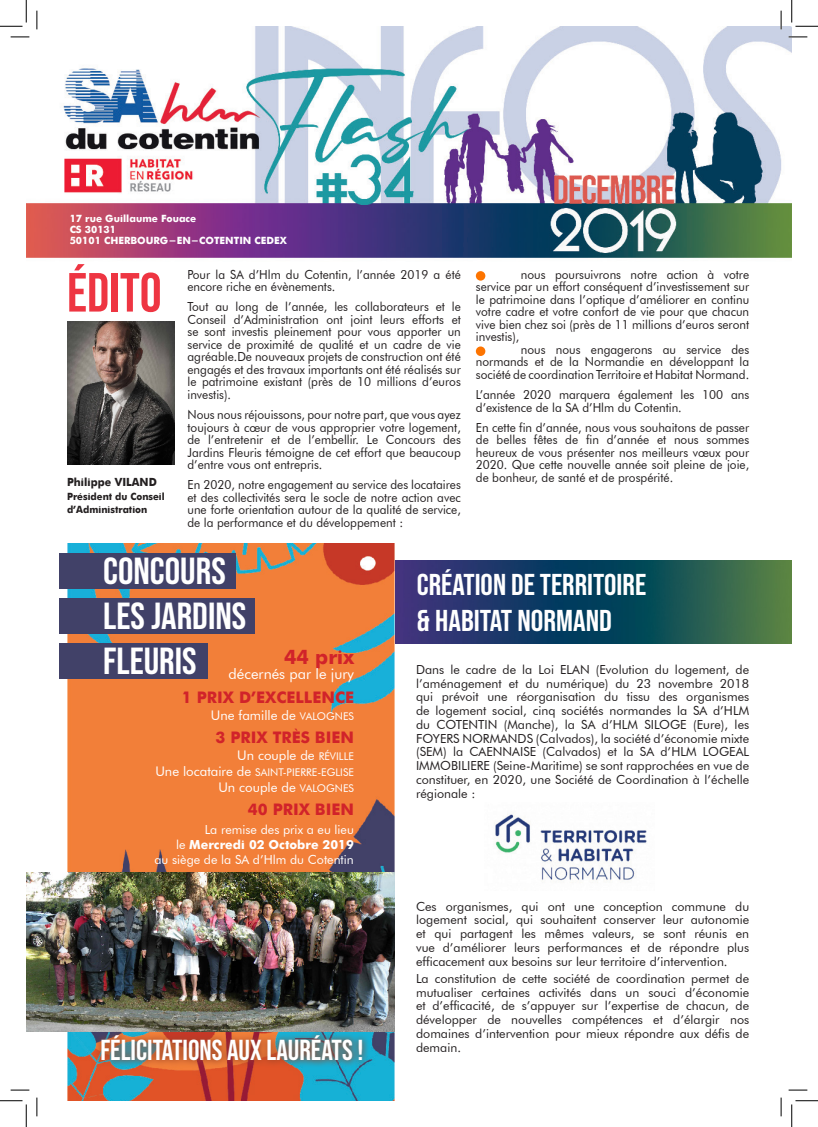
<style>
.page{position:relative;width:818px;height:1127px;background:#fff}
.page>*{position:absolute;margin:0;border:0;box-sizing:border-box;transform-origin:0 0}
.t1{font:55px "Bebas Neue";color:#ee3542}
.t2{font:37.5px/45px "Bebas Neue";color:#fff}
.t3{font:30px/36px "Bebas Neue";color:#fff}
.t4{font:28.75px "Bebas Neue";color:#fff}
.t5{font:700 19.88px "Futura";color:#d1232a}
.t6{font:700 15.88px "Futura";color:#d1232a}
.t7{font:14.62px "Futura BT";color:#fff}
.t8{font:13.25px "Futura BT";color:#fff}
.t9{font:12.5px/12.5px "Futura BT";color:#231f20;text-align:justify;scale:.95 1}
.t10{font:12.5px/13.8px "Futura BT";color:#231f20;text-align:justify}
.t11{font:12.5px "Futura BT";color:#fff}
.t12{font:700 12.5px "Futura";color:#fff}
.t13{font:700 11.25px "Futura";color:#231f20;scale:.95 1}
.t14{font:10.62px "Futura BT";color:#fff}
.t15{font:700 10px/11.2px "Futura";color:#fff}
.t16{font:700 10px/13.8px "Futura";color:#231f20;scale:.95 1}
.s1{font-size:10.62px}
.s2{font-size:13.25px}
.s3{font-family:"Futura BT";font-weight:400}
</style>
<div class="page">
<img style="left:26px;top:26px;width:766px;height:1074px">
<img style="left:395px;top:560px;width:397px;height:83px">
<img style="left:68px;top:543px;width:327px;height:557px">
<img style="left:68px;top:321px;width:106px;height:143px">
<div style="left:59px;top:553px;width:176px;height:35px;background:#414168"></div>
<img style="left:26px;top:872px;width:368px;height:159px">
<img style="left:484px;top:802px;width:170px;height:88px">
<svg style="left:94px;top:1028px;width:275px;height:39px;background:#8d6e5e"></svg>
<div style="left:476px;top:271px;width:9px;height:9px;background:#fd7400;border-radius:50%"></div>
<div style="left:476px;top:346px;width:9px;height:10px;background:#fd7400;border-radius:50%"></div>
<div style="left:59px;top:598px;width:196px;height:35px;background:#414168"></div>
<div style="left:59px;top:643px;width:149px;height:35px;background:#414168"></div>
<svg style="left:11px;top:36px;width:18px;height:2px"></svg>
<svg style="left:788px;top:36px;width:19px;height:2px"></svg>
<svg style="left:11px;top:1088px;width:18px;height:2px"></svg>
<svg style="left:788px;top:1088px;width:19px;height:2px"></svg>
<svg style="left:36px;top:11px;width:2px;height:18px"></svg>
<svg style="left:36px;top:1097px;width:2px;height:18px"></svg>
<svg style="left:780px;top:11px;width:2px;height:18px"></svg>
<svg style="left:780px;top:1097px;width:2px;height:18px"></svg>
<svg style="left:0;top:0;width:27px;height:27px"></svg>
<svg style="left:0;top:1100px;width:27px;height:26px"></svg>
<svg style="left:791px;top:0;width:27px;height:27px"></svg>
<svg style="left:791px;top:1100px;width:27px;height:26px"></svg>
<p class="t15" style="left:70px;top:212px;width:219px">17 rue Guillaume Fouace<br>CS 30131<br>50101 CHERBOURG-EN-COTENTIN CEDEX</p>
<h1 class="t1" style="left:67px;top:261px;width:96px">ÉDITO</h1>
<p class="t13" style="left:67px;top:473px;width:96px">Philippe VILAND</p>
<p class="t16" style="left:67px;top:488px;width:105px">Président du Conseil d’Administration</p>
<p class="t9" style="left:187px;top:268px;width:289px">Pour la SA d’Hlm du Cotentin, l’année 2019 a été encore riche en évènements.</p>
<p class="t9" style="left:187px;top:300px;width:289px">Tout au long de l’année, les collaborateurs et le Conseil d’Administration ont joint leurs efforts et se sont investis pleinement pour vous apporter un service de proximité de qualité et un cadre de vie agréable.De nouveaux projets de construction ont été engagés et des travaux importants ont été réalisés sur le patrimoine existant (près de 10 millions d’euros investis).</p>
<p class="t9" style="left:187px;top:408px;width:289px">Nous nous réjouissons, pour notre part, que vous ayez toujours à cœur de vous approprier votre logement, de l’entretenir et de l’embellir. Le Concours des Jardins Fleuris témoigne de cet effort que beaucoup d’entre vous ont entrepris.</p>
<p class="t9" style="left:187px;top:478px;width:289px">En 2020, notre engagement au service des locataires et des collectivités sera le socle de notre action avec une forte orientation autour de la qualité de service, de la performance et du développement :</p>
<p class="t9" style="left:476px;top:268px;width:289px;text-indent:45px">nous poursuivrons notre action à votre service par un effort conséquent d’investissement sur le patrimoine dans l’optique d’améliorer en continu votre cadre et votre confort de vie pour que chacun vive bien chez soi (près de 11 millions d’euros seront investis),</p>
<p class="t9" style="left:476px;top:343px;width:289px;text-indent:45px">nous nous engagerons au service des normands et de la Normandie en développant la société de coordination Territoire et Habitat Normand.</p>
<p class="t9" style="left:476px;top:388px;width:289px">L’année 2020 marquera également les 100 ans d’existence de la SA d’Hlm du Cotentin.</p>
<p class="t9" style="left:476px;top:420px;width:289px">En cette fin d’année, nous vous souhaitons de passer de belles fêtes de fin d’année et nous sommes heureux de vous présenter nos meilleurs vœux pour 2020. Que cette nouvelle année soit pleine de joie, de bonheur, de santé et de prospérité.</p>
<h2 class="t2" style="left:103px;top:547px;width:145px">CONCOURS<br>LES JARDINS<br>FLEURIS</h2>
<h3 class="t5" style="left:284px;top:642px;width:71px">44 prix</h3>
<p class="t7" style="left:229px;top:665px;width:127px">décernés par le jury</p>
<p class="t6" style="left:182px;top:685px;width:174px">1 PRIX D’EXCELLENCE</p>
<p class="t8" style="left:211px;top:707px;width:145px">Une famille de <span class="s1">VALOGNES</span></p>
<p class="t6" style="left:215px;top:725px;width:140px">3 PRIX TRÈS BIEN</p>
<p class="t8" style="left:237px;top:747px;width:118px">Un couple de <span class="s1">RÉVILLE</span></p>
<p class="t14" style="left:155px;top:765px;width:200px"><span class="s2">Une locataire de</span> SAINT-PIERRE-EGLISE</p>
<p class="t8" style="left:218px;top:778px;width:137px">Un couple de <span class="s1">VALOGNES</span></p>
<p class="t6" style="left:248px;top:797px;width:108px">40 PRIX BIEN</p>
<p class="t11" style="left:205px;top:821px;width:150px">La remise des prix a eu lieu</p>
<p class="t12" style="left:176px;top:835px;width:179px"><span class="s3">le</span> Mercredi 02 Octobre 2019</p>
<p class="t11" style="left:154px;top:851px;width:201px">au siège de la SA d’Hlm du Cotentin</p>
<h3 class="t4" style="left:100px;top:1033px;width:264px">FÉLICITATIONs AUX LAURÉATS !</h3>
<h3 class="t3" style="left:417px;top:566px;width:231px">CRÉATION DE TERRITOIRE &amp; HABITAT NORMAND</h3>
<p class="t10" style="left:416px;top:662px;width:335px">Dans le cadre de la Loi ELAN (Evolution du logement, de l’aménagement et du numérique) du 23 novembre 2018 qui prévoit une réorganisation du tissu des organismes de logement social, cinq sociétés normandes la SA d’HLM du COTENTIN (Manche), la SA d’HLM SILOGE (Eure), les FOYERS NORMANDS (Calvados), la société d’économie mixte (SEM) la CAENNAISE (Calvados) et la SA d’HLM LOGEAL IMMOBILIERE (Seine-Maritime) se sont rapprochées en vue de constituer, en 2020, une Société de Coordination à l’échelle régionale :</p>
<p class="t10" style="left:416px;top:898px;width:335px">Ces organismes, qui ont une conception commune du logement social, qui souhaitent conserver leur autonomie et qui partagent les mêmes valeurs, se sont réunis en vue d’améliorer leurs performances et de répondre plus efficacement aux besoins sur leur territoire d’intervention.</p>
<p class="t10" style="left:416px;top:971px;width:335px">La constitution de cette société de coordination permet de mutualiser certaines activités dans un souci d’économie et d’efficacité, de s’appuyer sur l’expertise de chacun, de développer de nouvelles compétences et d’élargir nos domaines d’intervention pour mieux répondre aux défis de demain.</p>
</div>
